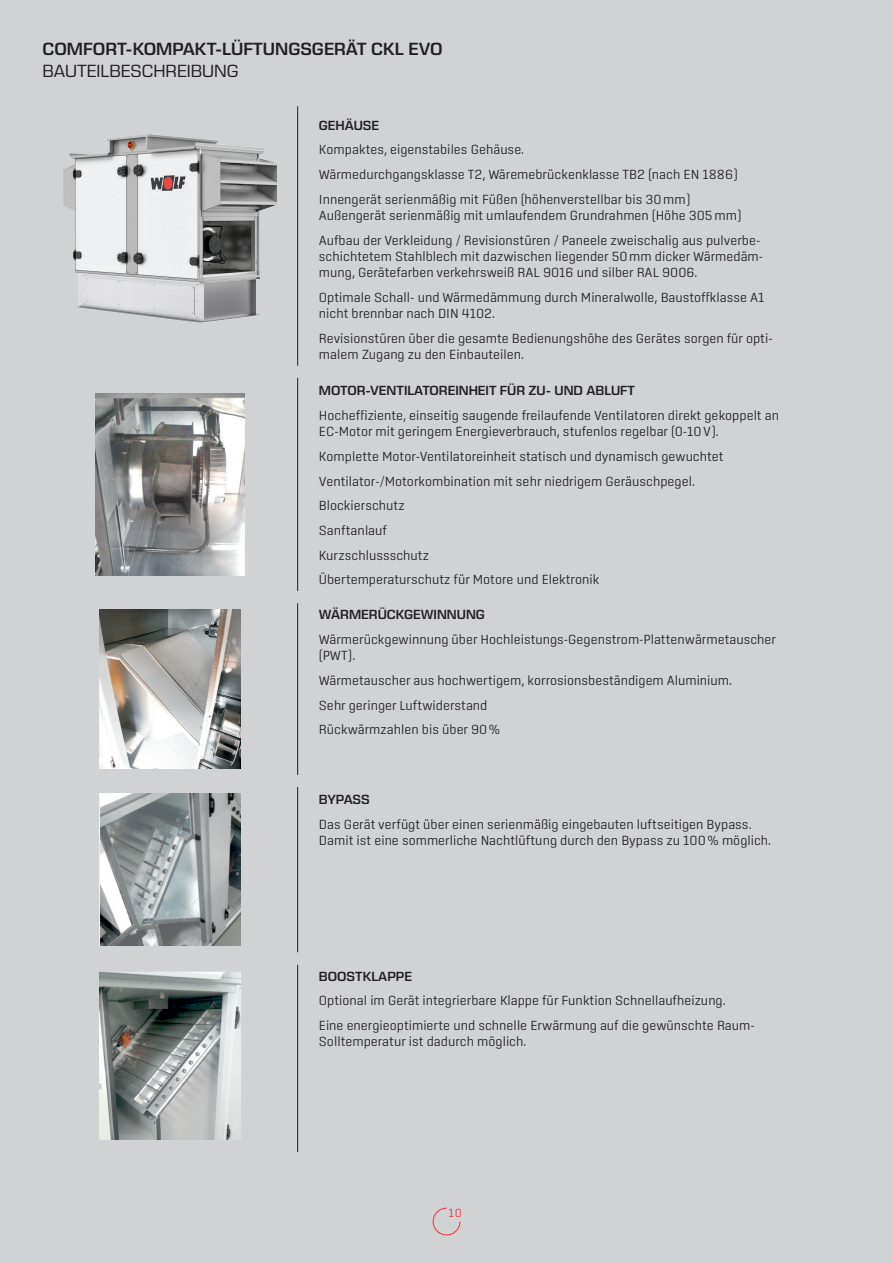
<style>
.page{position:relative;width:893px;height:1263px;background:#d1d2d4}
.page>*{position:absolute;margin:0;border:0;box-sizing:border-box;transform-origin:0 0}
.t1{font:600 18px "Eurostile Next LT Pro";color:#231f20}
.t2{font:18px "Eurostile Next LT Pro";color:#231f20}
.t3{font:300 13.5px/24.8px "Center";color:#231f20}
.t4{font:600 13.5px "Eurostile Next LT Pro";color:#231f20}
.t5{font:300 12px "Center";color:#ee343d}
</style>
<div class="page">
<svg style="left:432px;top:1207px;width:29px;height:29px"></svg>
<hr style="left:297px;top:106px;width:1px;height:260px;background:#231f20">
<hr style="left:297px;top:378px;width:1px;height:213px;background:#231f20">
<hr style="left:297px;top:603px;width:1px;height:172px;background:#231f20">
<hr style="left:297px;top:787px;width:1px;height:165px;background:#231f20">
<hr style="left:297px;top:964px;width:1px;height:188px;background:#231f20">
<img style="left:96px;top:393px;width:148px;height:183px">
<img style="left:100px;top:610px;width:140px;height:158px">
<img style="left:100px;top:794px;width:140px;height:152px">
<img style="left:100px;top:971px;width:140px;height:168px">
<img style="left:64px;top:134px;width:212px;height:188px">
<h1 class="t1" style="left:43px;top:39px;width:401px">COMFORT-KOMPAKT-LÜFTUNGSGERÄT CKL EVO</h1>
<h1 class="t2" style="left:43px;top:61px;width:198px">BAUTEILBESCHREIBUNG</h1>
<p class="t4" style="left:319px;top:118px;width:62px">GEHÄUSE</p>
<p class="t3" style="left:319px;top:137px;width:420px">Kompaktes, eigenstabiles Gehäuse.<br>Wärmedurchgangsklasse T2, Wäremebrückenklasse TB2 (nach EN 1886)<br>Innengerät serienmäßig mit Füßen (höhenverstellbar bis 30mm)</p>
<p class="t3" style="left:319px;top:203px;width:443px">Außengerät serienmäßig mit umlaufendem Grundrahmen (Höhe 305mm)<br>Aufbau der Verkleidung / Revisionstüren / Paneele zweischalig aus pulverbe-</p>
<p class="t3" style="left:319px;top:248px;width:446px;line-height:16.2px">schichtetem Stahlblech mit dazwischen liegender 50mm dicker Wärmedäm&shy;mung, Gerätefarben verkehrsweiß RAL 9016 und silber RAL 9006.</p>
<p class="t3" style="left:319px;top:289px;width:447px;line-height:16.2px">Optimale Schall- und Wärmedämmung durch Mineralwolle, Baustoffklasse A1 nicht brennbar nach DIN 4102.</p>
<p class="t3" style="left:319px;top:330px;width:455px;line-height:16.2px">Revisionstüren über die gesamte Bedienungshöhe des Gerätes sorgen für opti&shy;malem Zugang zu den Einbauteilen.</p>
<p class="t4" style="left:319px;top:383px;width:317px">MOTOR-VENTILATOREINHEIT FÜR ZU- UND ABLUFT</p>
<p class="t3" style="left:319px;top:407px;width:462px;line-height:16.2px">Hocheffiziente, einseitig saugende freilaufende Ventilatoren direkt gekoppelt an<br>EC-Motor mit geringem Energieverbrauch, stufenlos regelbar (0-10V).</p>
<p class="t3" style="left:319px;top:444px;width:406px">Komplette Motor-Ventilatoreinheit statisch und dynamisch gewuchtet Ventilator-/Motorkombination mit sehr niedrigem Geräuschpegel.<br>Blockierschutz<br>Sanftanlauf<br>Kurzschlussschutz<br>Übertemperaturschutz für Motore und Elektronik</p>
<p class="t4" style="left:319px;top:607px;width:168px">WÄRMERÜCKGEWINNUNG</p>
<p class="t3" style="left:319px;top:631px;width:459px;line-height:16.2px">Wärmerückgewinnung über Hochleistungs-Gegenstrom-Plattenwärmetauscher (PWT).</p>
<p class="t3" style="left:319px;top:668px;width:415px">Wärmetauscher aus hochwertigem, korrosionsbeständigem Aluminium.<br>Sehr geringer Luftwiderstand<br>Rückwärmzahlen bis über 90%</p>
<p class="t4" style="left:319px;top:792px;width:52px">BYPASS</p>
<p class="t3" style="left:319px;top:816px;width:454px;line-height:16.2px">Das Gerät verfügt über einen serienmäßig eingebauten luftseitigen Bypass.<br>Damit ist eine sommerliche Nachtlüftung durch den Bypass zu 100% möglich.</p>
<p class="t4" style="left:319px;top:968px;width:95px">BOOSTKLAPPE</p>
<p class="t3" style="left:319px;top:988px;width:437px">Optional im Gerät integrierbare Klappe für Funktion Schnellaufheizung.<br>Eine energieoptimierte und schnelle Erwärmung auf die gewünschte Raum-</p>
<p class="t3" style="left:319px;top:1029px;width:209px">Solltemperatur ist dadurch möglich.</p>
<p class="t5" style="left:449px;top:1206px;width:15px">10</p>
</div>
